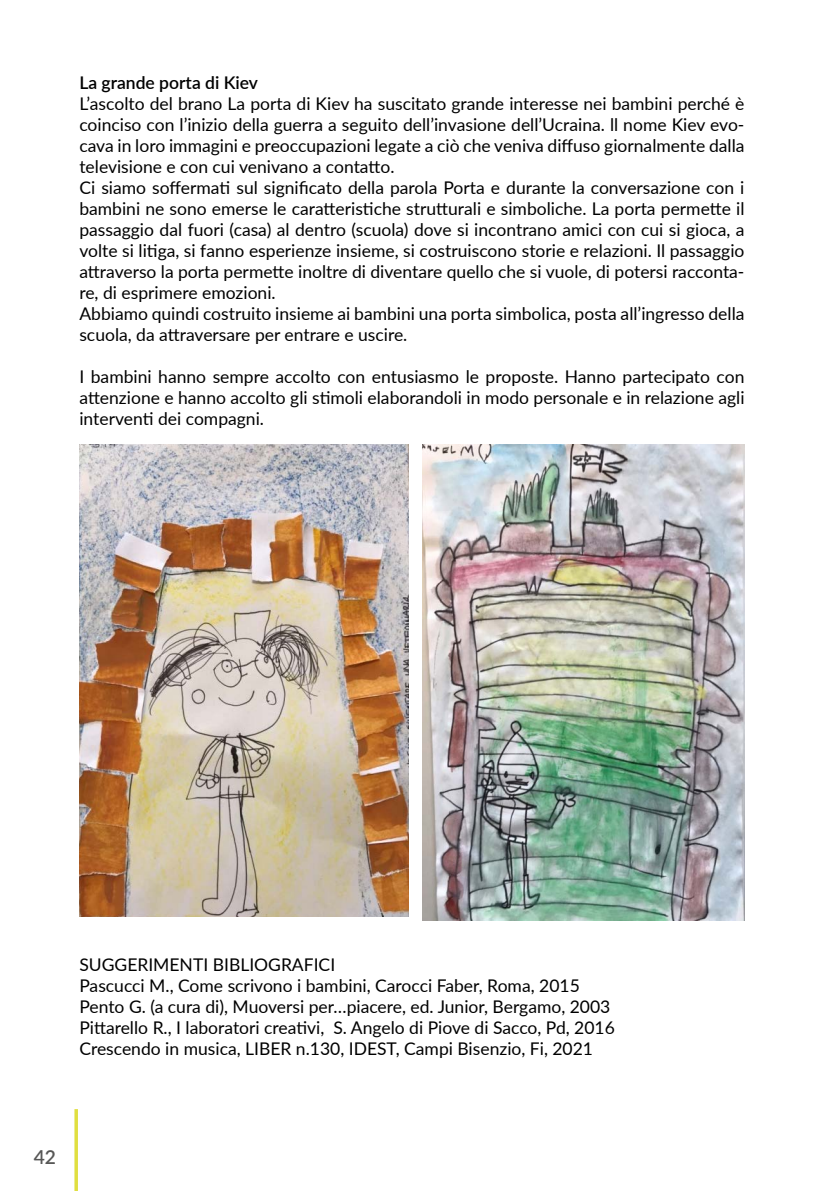
<style>
.page{position:relative;width:819px;height:1191px;background:#fff}
.page>*{position:absolute;margin:0;border:0;box-sizing:border-box;transform-origin:0 0}
.t1{font:600 19.25px "Lato";color:#575756}
.t2{font:17.5px/21px "Lato";color:#000}
.t3{font:600 17.5px "Lato";color:#000}
</style>
<div class="page">
<svg style="left:74px;top:1109px;width:4px;height:82px"></svg>
<img style="left:79px;top:444px;width:329px;height:472px">
<img style="left:422px;top:444px;width:322px;height:476px">
<p class="t3" style="left:79px;top:69px;width:180px">La grande porta di Kiev</p>
<p class="t2" style="left:79px;top:92px;width:666px">L’ascolto del brano La porta di Kiev ha suscitato grande interesse nei bambini perché è coinciso con l’inizio della guerra a seguito dell’invasione dell’Ucraina. ll nome Kiev evo&shy;cava in loro immagini e preoccupazioni legate a ciò che veniva diffuso giornalmente dalla televisione e con cui venivano a contatto.<br>Ci siamo soffermati sul significato della parola Porta e durante la conversazione con i bambini ne sono emerse le caratteristiche strutturali e simboliche. La porta permette il passaggio dal fuori (casa) al dentro (scuola) dove si incontrano amici con cui si gioca, a volte si litiga, si fanno esperienze insieme, si costruiscono storie e relazioni. Il passaggio attraverso la porta permette inoltre di diventare quello che si vuole, di potersi racconta&shy;re, di esprimere emozioni.<br>Abbiamo quindi costruito insieme ai bambini una porta simbolica, posta all’ingresso della scuola, da attraversare per entrare e uscire.</p>
<p class="t2" style="left:79px;top:365px;width:666px;text-align:justify">I bambini hanno sempre accolto con entusiasmo le proposte. Hanno partecipato con attenzione e hanno accolto gli stimoli elaborandoli in modo personale e in relazione agli interventi dei compagni.</p>
<p class="t2" style="left:79px;top:953px;width:537px">SUGGERIMENTI BIBLIOGRAFICI<br>Pascucci M., Come scrivono i bambini, Carocci Faber, Roma, 2015<br>Pento G. (a cura di), Muoversi per…piacere, ed. Junior, Bergamo, 2003<br>Pittarello R., I laboratori creativi, S. Angelo di Piove di Sacco, Pd, 2016<br>Crescendo in musica, LIBER n.130, IDEST, Campi Bisenzio, Fi, 2021</p>
<p class="t1" style="left:34px;top:1143px;width:24px">42</p>
</div>
